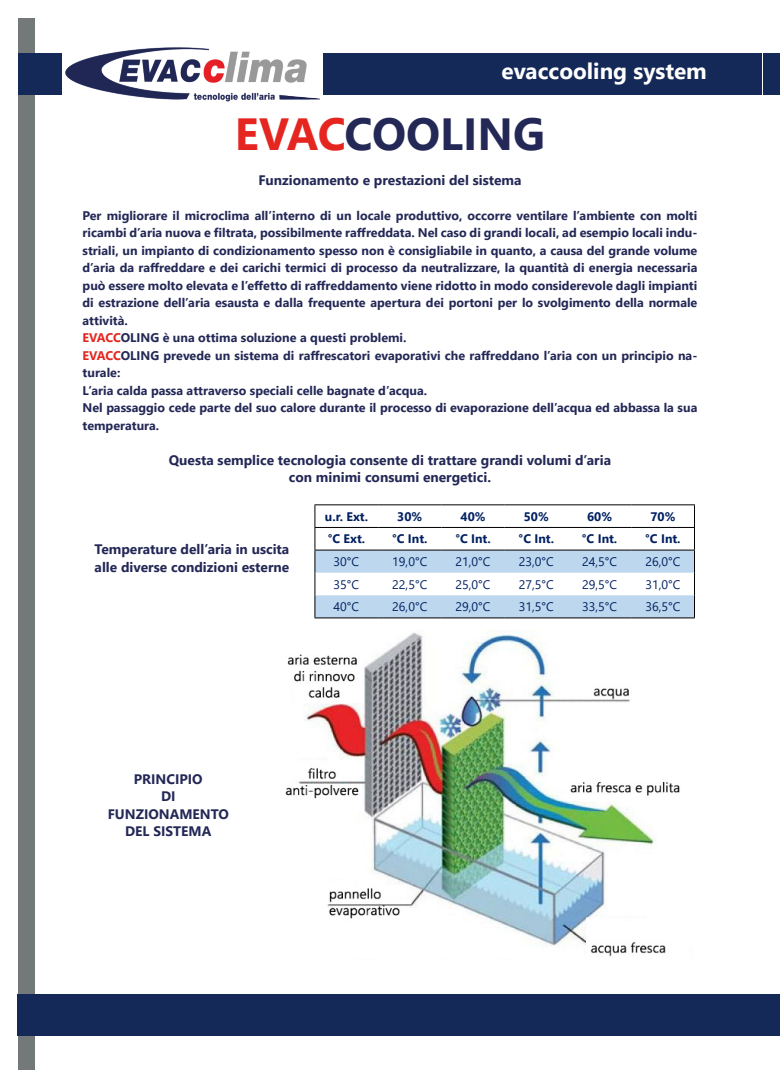
<style>
.page{position:relative;width:780px;height:1088px;background:#fff}
.page>*{position:absolute;margin:0;border:0;box-sizing:border-box;transform-origin:0 0}
.t1{font:700 45px "Segoe UI";color:#232856}
.t2{font:700 22.5px "Segoe UI";color:#fff}
.t3{font:700 13.75px "Segoe UI";color:#232856}
.t4{font:700 12.5px/17.5px "Segoe UI";color:#232856}
.t5{font:12.38px "Segoe UI";color:#002060}
.t6{font:700 12.38px "Segoe UI";color:#002060}
.s1{color:#e52520}
.s2{color:#e32720}
</style>
<div class="page">
<div style="left:18px;top:18px;width:17px;height:1051px;background:#737878"></div>
<div style="left:18px;top:53px;width:44px;height:42px;background:#142957"></div>
<div style="left:762px;top:53px;width:18px;height:42px;background:#142957"></div>
<div style="left:323px;top:53px;width:438px;height:42px;background:#142957"></div>
<div style="left:18px;top:994px;width:762px;height:42px;background:#142957"></div>
<img style="left:66px;top:47px;width:253px;height:54px">
<img style="left:285px;top:630px;width:395px;height:327px">
<hr style="left:314px;top:504px;width:64px;height:1px;background:#000">
<hr style="left:378px;top:504px;width:63px;height:1px;background:#000">
<hr style="left:441px;top:504px;width:63px;height:1px;background:#000">
<hr style="left:504px;top:504px;width:64px;height:1px;background:#000">
<hr style="left:568px;top:504px;width:63px;height:1px;background:#000">
<hr style="left:631px;top:504px;width:64px;height:1px;background:#000">
<svg style="left:314px;top:505px;width:381px;height:113px"></svg>
<h2 class="t2" style="left:501px;top:50px;width:207px">evaccooling system</h2>
<p class="t1" style="left:235px;top:91px;width:312px"><span class="s1">EVAC</span>COOLING</p>
<p class="t3" style="left:258px;top:167px;width:264px">Funzionamento e prestazioni del sistema</p>
<p class="t4" style="left:83px;top:206px;width:616px;text-align:justify">Per migliorare il microclima all’interno di un locale produttivo, occorre ventilare l’ambiente con molti ricambi d’aria nuova e filtrata, possibilmente raffreddata. Nel caso di grandi locali, ad esempio locali indu&shy;striali, un impianto di condizionamento spesso non è consigliabile in quanto, a causa del grande volume d’aria da raffreddare e dei carichi termici di processo da neutralizzare, la quantità di energia necessaria può essere molto elevata e l’effetto di raffreddamento viene ridotto in modo considerevole dagli impianti di estrazione dell’aria esausta e dalla frequente apertura dei portoni per lo svolgimento della normale attività.</p>
<p class="t4" style="left:83px;top:328px;width:325px"><span class="s2">EVACC</span>OLING è una ottima soluzione a questi problemi.</p>
<p class="t4" style="left:83px;top:346px;width:616px"><span class="s2">EVACC</span>OLING prevede un sistema di raffrescatori evaporativi che raffreddano l’aria con un principio na&shy;turale:</p>
<p class="t4" style="left:83px;top:381px;width:346px">L’aria calda passa attraverso speciali celle bagnate d’acqua.</p>
<p class="t4" style="left:83px;top:398px;width:616px">Nel passaggio cede parte del suo calore durante il processo di evaporazione dell’acqua ed abbassa la sua temperatura.</p>
<p class="t3" style="left:169px;top:447px;width:444px">Questa semplice tecnologia consente di trattare grandi volumi d’aria</p>
<p class="t3" style="left:289px;top:464px;width:204px">con minimi consumi energetici.</p>
<p class="t6" style="left:325px;top:505px;width:45px">u.r. Ext.</p>
<p class="t6" style="left:397px;top:505px;width:26px">30%</p>
<p class="t6" style="left:460px;top:505px;width:26px">40%</p>
<p class="t6" style="left:524px;top:505px;width:26px">50%</p>
<p class="t6" style="left:587px;top:505px;width:26px">60%</p>
<p class="t6" style="left:650px;top:505px;width:26px">70%</p>
<p class="t6" style="left:328px;top:527px;width:39px">°C Ext.</p>
<p class="t6" style="left:392px;top:527px;width:37px">°C Int.</p>
<p class="t6" style="left:455px;top:527px;width:37px">°C Int.</p>
<p class="t6" style="left:518px;top:527px;width:37px">°C Int.</p>
<p class="t6" style="left:582px;top:527px;width:37px">°C Int.</p>
<p class="t6" style="left:645px;top:527px;width:37px">°C Int.</p>
<p class="t5" style="left:333px;top:550px;width:27px">30°C</p>
<p class="t5" style="left:392px;top:550px;width:37px">19,0°C</p>
<p class="t5" style="left:455px;top:550px;width:37px">21,0°C</p>
<p class="t5" style="left:519px;top:550px;width:37px">23,0°C</p>
<p class="t5" style="left:582px;top:550px;width:37px">24,5°C</p>
<p class="t5" style="left:645px;top:550px;width:37px">26,0°C</p>
<p class="t5" style="left:333px;top:572px;width:27px">35°C</p>
<p class="t5" style="left:392px;top:572px;width:37px">22,5°C</p>
<p class="t5" style="left:455px;top:572px;width:37px">25,0°C</p>
<p class="t5" style="left:519px;top:572px;width:37px">27,5°C</p>
<p class="t5" style="left:582px;top:572px;width:37px">29,5°C</p>
<p class="t5" style="left:645px;top:572px;width:37px">31,0°C</p>
<p class="t5" style="left:333px;top:595px;width:27px">40°C</p>
<p class="t5" style="left:392px;top:595px;width:37px">26,0°C</p>
<p class="t5" style="left:455px;top:595px;width:37px">29,0°C</p>
<p class="t5" style="left:519px;top:595px;width:37px">31,5°C</p>
<p class="t5" style="left:582px;top:595px;width:37px">33,5°C</p>
<p class="t5" style="left:645px;top:595px;width:37px">36,5°C</p>
<p class="t3" style="left:94px;top:536px;width:196px">Temperature dell’aria in uscita</p>
<p class="t3" style="left:95px;top:554px;width:196px">alle diverse condizioni esterne</p>
<p class="t3" style="left:134px;top:766px;width:70px">PRINCIPIO</p>
<p class="t3" style="left:161px;top:783px;width:16px">DI</p>
<p class="t3" style="left:108px;top:801px;width:122px">FUNZIONAMENTO</p>
<p class="t3" style="left:125px;top:818px;width:88px">DEL SISTEMA</p>
</div>
